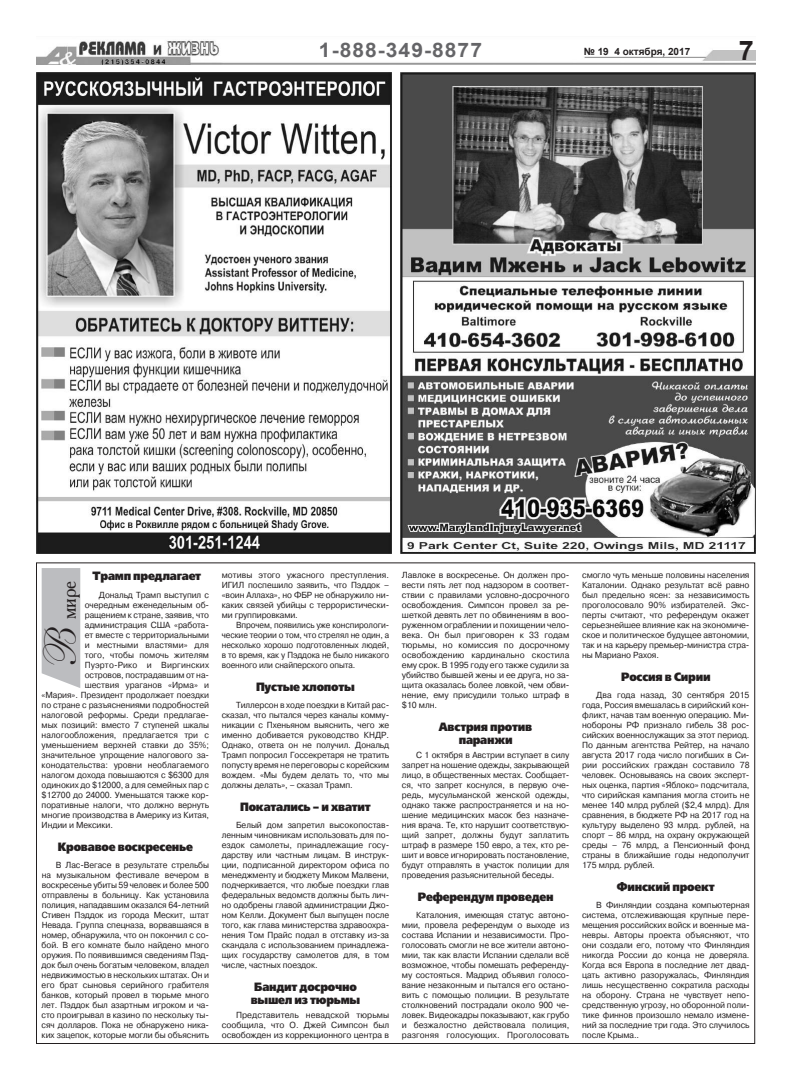
<style>
.page{position:relative;width:792px;height:1080px;background:#fff}
.page>*{position:absolute;margin:0;border:0;box-sizing:border-box;transform-origin:0 0}
.t1{font:700 27px "Arial";color:#231f20}
.t2{font:22px "Academy C";color:#231f20;scale:.95 1}
.t3{font:700 20px "Arial";letter-spacing:.05em;color:#656568;scale:1.05 1}
.t4{font:800 12px/13px "Free Set C";letter-spacing:-.02em;color:#231f20;scale:.9 1}
.t5{font:700 10px "Arial";color:#231f20}
.t6{font:500 8.8px/10px "Pragmatica C";letter-spacing:-.01em;color:#231f20;text-align:justify;scale:.95 1}
.t7{font:500 8.8px/10px "Pragmatica C";letter-spacing:-.01em;color:#231f20;text-align:justify;scale:.96 1}
.t8{font:500 8.8px/10px "Pragmatica C";letter-spacing:-.01em;color:#231f20;text-align:justify}
.t9{font:500 8.8px/10px "Pragmatica C";letter-spacing:-.01em;color:#231f20;text-align:justify;scale:.92 1}
.t10{font:500 8.8px "Pragmatica C";letter-spacing:.015em;color:#231f20;scale:.95 1}
.s1{font-family:"Anastasia Script";font-size:45px}
</style>
<div class="page">
<img style="left:36px;top:40px;width:720px;height:25px">
<img style="left:400px;top:72px;width:356px;height:482px">
<img style="left:36px;top:72px;width:355px;height:481px">
<div style="left:42px;top:568px;width:38px;height:120px;background:#bcbdc0"></div>
<h3 class="t3" style="left:319px;top:36px;width:157px">1-888-349-8877</h3>
<p class="t5" style="left:584px;top:44px;width:108px">№ 19 4 октября, 2017</p>
<h1 class="t1" style="left:739px;top:31px;width:17px">7</h1>
<h3 class="t4" style="left:93px;top:570px;width:122px">Трамп предлагает</h3>
<p class="t6" style="left:99px;top:590px;width:117px">Дональд Трамп выступил с</p>
<p class="t6" style="left:85px;top:600px;width:132px">очередным еженедельным об-</p>
<p class="t6" style="left:85px;top:610px;width:132px">ращением к стране, заявив, что</p>
<p class="t6" style="left:85px;top:620px;width:132px">администрация США «работа-</p>
<p class="t6" style="left:85px;top:630px;width:132px">ет вместе с территориальными</p>
<p class="t6" style="left:85px;top:640px;width:132px">и местными властями» для</p>
<p class="t6" style="left:85px;top:650px;width:132px">того, чтобы помочь жителям</p>
<p class="t10" style="left:85px;top:660px;width:132px">Пуэрто-Рико и Виргинских</p>
<p class="t6" style="left:85px;top:670px;width:132px">островов, пострадавшим от на-</p>
<p class="t6" style="left:85px;top:680px;width:132px">шествия ураганов «Ирма» и</p>
<p class="t6" style="left:42px;top:690px;width:178px">«Мария». Президент продолжает поездки</p>
<p class="t6" style="left:42px;top:700px;width:178px">по стране с разъяснениями подробностей</p>
<p class="t6" style="left:42px;top:710px;width:178px">налоговой реформы. Среди предлагае-</p>
<p class="t6" style="left:42px;top:720px;width:178px">мых позиций: вместо 7 ступеней шкалы</p>
<p class="t6" style="left:42px;top:730px;width:178px">налогообложения, предлагается три с</p>
<p class="t6" style="left:42px;top:740px;width:178px">уменьшением верхней ставки до 35%;</p>
<p class="t6" style="left:42px;top:750px;width:178px">значительное упрощение налогового за-</p>
<p class="t6" style="left:42px;top:760px;width:178px">конодательства: уровни необлагаемого</p>
<p class="t6" style="left:42px;top:770px;width:178px">налогом дохода повышаются с $6300 для</p>
<p class="t6" style="left:42px;top:780px;width:178px">одиноких до $12000, а для семейных пар с</p>
<p class="t6" style="left:42px;top:790px;width:178px">$12700 до 24000. Уменьшатся также кор-</p>
<p class="t6" style="left:42px;top:800px;width:178px">поративные налоги, что должно вернуть</p>
<p class="t6" style="left:42px;top:810px;width:178px">многие производства в Америку из Китая,</p>
<p class="t6" style="left:42px;top:820px;width:77px">Индии и Мексики.</p>
<h3 class="t4" style="left:58px;top:841px;width:152px">Кровавое воскресенье</h3>
<p class="t6" style="left:42px;top:860px;width:178px;text-indent:14px">В Лас-Вегасе в результате стрельбы на музыкальном фестивале вечером в воскресенье убиты 59 человек и более 500 отправлены в больницу. Как установила полиция, нападавшим оказался 64-летний Стивен Пэддок из города Мескит, штат Невада. Группа спецназа, ворвавшаяся в номер, обнаружила, что он покончил с со&shy;бой. В его комнате было найдено много оружия. По появившимся сведениям Пэд&shy;док был очень богатым человеком, владел недвижимостью в нескольких штатах. Он и его брат сыновья серийного грабителя банков, который провел в тюрьме много лет. Пэддок был азартным игроком и ча&shy;сто проигрывал в казино по нескольку ты&shy;сяч долларов. Пока не обнаружено ника&shy;ких зацепок, которые могли бы объяснить</p>
<h2 class="t2" style="left:54px;top:674px;width:99px;rotate:-90deg"><span class="s1">В</span> мире</h2>
<p class="t6" style="left:222px;top:570px;width:178px">мотивы этого ужасного преступления.<br>ИГИЛ поспешило заявить, что Пэддок – «воин Аллаха», но ФБР не обнаружило ни&shy;каких связей убийцы с террористически&shy;ми группировками.</p>
<p class="t9" style="left:222px;top:620px;width:183px;text-indent:14px">Впрочем, появились уже конспирологи&shy;ческие теории о том, что стрелял не один, а несколько хорошо подготовленных людей, в то время, как у Пэддока не было никакого военного или снайперского опыта.</p>
<h3 class="t4" style="left:256px;top:680px;width:111px">Пустые хлопоты</h3>
<p class="t6" style="left:222px;top:700px;width:178px;text-indent:14px">Тиллерсон в ходе поездки в Китай рас&shy;сказал, что пытался через каналы комму&shy;никации с Пхеньяном выяснить, чего же именно добивается руководство КНДР.<br>Однако, ответа он не получил. Дональд Трамп попросил Госсекретаря не тратить попусту время не переговоры с корейским вождем. «Мы будем делать то, что мы должны делать», – сказал Трамп.</p>
<h3 class="t4" style="left:240px;top:801px;width:147px">Покатались – и хватит</h3>
<p class="t6" style="left:222px;top:820px;width:178px;text-indent:14px">Белый дом запретил высокопостав&shy;ленным чиновникам использовать для по&shy;ездок самолеты, принадлежащие госу&shy;дарству или частным лицам. В инструк&shy;ции, подписанной директором офиса по менеджменту и бюджету Миком Малвени, подчеркивается, что любые поездки глав федеральных ведомств должны быть лич&shy;но одобрены главой администрации Джо&shy;ном Келли. Документ был выпущен после того, как глава министерства здравоохра&shy;нения Том Прайс подал в отставку из-за скандала с использованием принадлежа&shy;щих государству самолетов для, в том числе, частных поездок.</p>
<h3 class="t4" style="left:251px;top:981px;width:123px">Бандит досрочно вышел из тюрьмы</h3>
<p class="t8" style="left:222px;top:1010px;width:169px;text-indent:14px">Представитель невадской тюрьмы сообщила, что О. Джей Симпсон был освобожден из коррекционного центра в</p>
<p class="t8" style="left:402px;top:570px;width:169px">Лавлоке в воскресенье. Он должен про&shy;вести пять лет под надзором в соответ&shy;ствии с правилами условно-досрочного освобождения. Симпсон провел за ре&shy;шеткой девять лет по обвинениям в воо&shy;руженном ограблении и похищении чело&shy;века. Он был приговорен к 33 годам тюрьмы, но комиссия по досрочному освобождению кардинально скостила ему срок. В 1995 году его также судили за убийство бывшей жены и ее друга, но за&shy;щита оказалась более ловкой, чем обви&shy;нение, ему присудили только штраф в $10 млн.</p>
<h3 class="t4" style="left:439px;top:720px;width:105px;text-align:center">Австрия против паранжи</h3>
<p class="t6" style="left:402px;top:750px;width:178px;text-indent:14px">С 1 октября в Австрии вступает в силу запрет на ношение одежды, закрывающей лицо, в общественных местах. Сообщает&shy;ся, что запрет коснулся, в первую оче&shy;редь, мусульманской женской одежды, однако также распространяется и на но&shy;шение медицинских масок без назначе&shy;ния врача. Те, кто нарушит соответствую&shy;щий запрет, должны будут заплатить штраф в размере 150 евро, а тех, кто ре&shy;шит и вовсе игнорировать постановление, будут отправлять в участок полиции для проведения разъяснительной беседы.</p>
<h3 class="t4" style="left:418px;top:891px;width:152px">Референдум проведен</h3>
<p class="t7" style="left:402px;top:910px;width:176px;text-indent:14px">Каталония, имеющая статус автоно&shy;мии, провела референдум о выходе из состава Испании и независимости. Про&shy;голосовать смогли не все жители автоно&shy;мии, так как власти Испании сделали всё возможное, чтобы помешать референду&shy;му состояться. Мадрид объявил голосо&shy;вание незаконным и пытался его остано&shy;вить с помощью полиции. В результате столкновений пострадали около 900 че&shy;ловек. Видеокадры показывают, как грубо и безжалостно действовала полиция, разгоняя голосующих. Проголосовать</p>
<p class="t7" style="left:582px;top:570px;width:176px">смогло чуть меньше половины населения Каталонии. Однако результат всё равно был предельно ясен: за независимость проголосовало 90% избирателей. Экс&shy;перты считают, что референдум окажет серьезнейшее влияние как на экономиче&shy;ское и политическое будущее автономии, так и на карьеру премьер-министра стра&shy;ны Мариано Рахоя.</p>
<h3 class="t4" style="left:621px;top:670px;width:101px">Россия в Сирии</h3>
<p class="t7" style="left:582px;top:690px;width:176px;text-indent:14px">Два года назад, 30 сентября 2015 года, Россия вмешалась в сирийский кон&shy;фликт, начав там военную операцию. Ми&shy;нобороны РФ признало гибель 38 рос&shy;сийских военнослужащих за этот период.<br>По данным агентства Рейтер, на начало августа 2017 года число погибших в Си&shy;рии российских граждан составило 78 человек. Основываясь на своих эксперт&shy;ных оценка, партия «Яблоко» подсчитала, что сирийская кампания могла стоить не менее 140 млрд рублей ($2,4 млрд). Для сравнения, в бюджете РФ на 2017 год на культуру выделено 93 млрд. рублей, на спорт – 86 млрд, на охрану окружающей среды – 76 млрд, а Пенсионный фонд страны в ближайшие годы недополучит 175 млрд. рублей.</p>
<h3 class="t4" style="left:617px;top:881px;width:110px">Финский проект</h3>
<p class="t6" style="left:582px;top:900px;width:178px;text-indent:14px">В Финляндии создана компьютерная система, отслеживающая крупные пере&shy;мещения российских войск и военные ма&shy;невры. Авторы проекта объясняют, что они создали его, потому что Финляндия никогда России до конца не доверяла.<br>Когда вся Европа в последние лет двад&shy;цать активно разоружалась, Финляндия лишь несущественно сократила расходы на оборону. Страна не чувствует непо&shy;средственную угрозу, но оборонной поли&shy;тике финнов произошло немало измене&shy;ний за последние три года. Это случилось после Крыма..</p>
</div>
